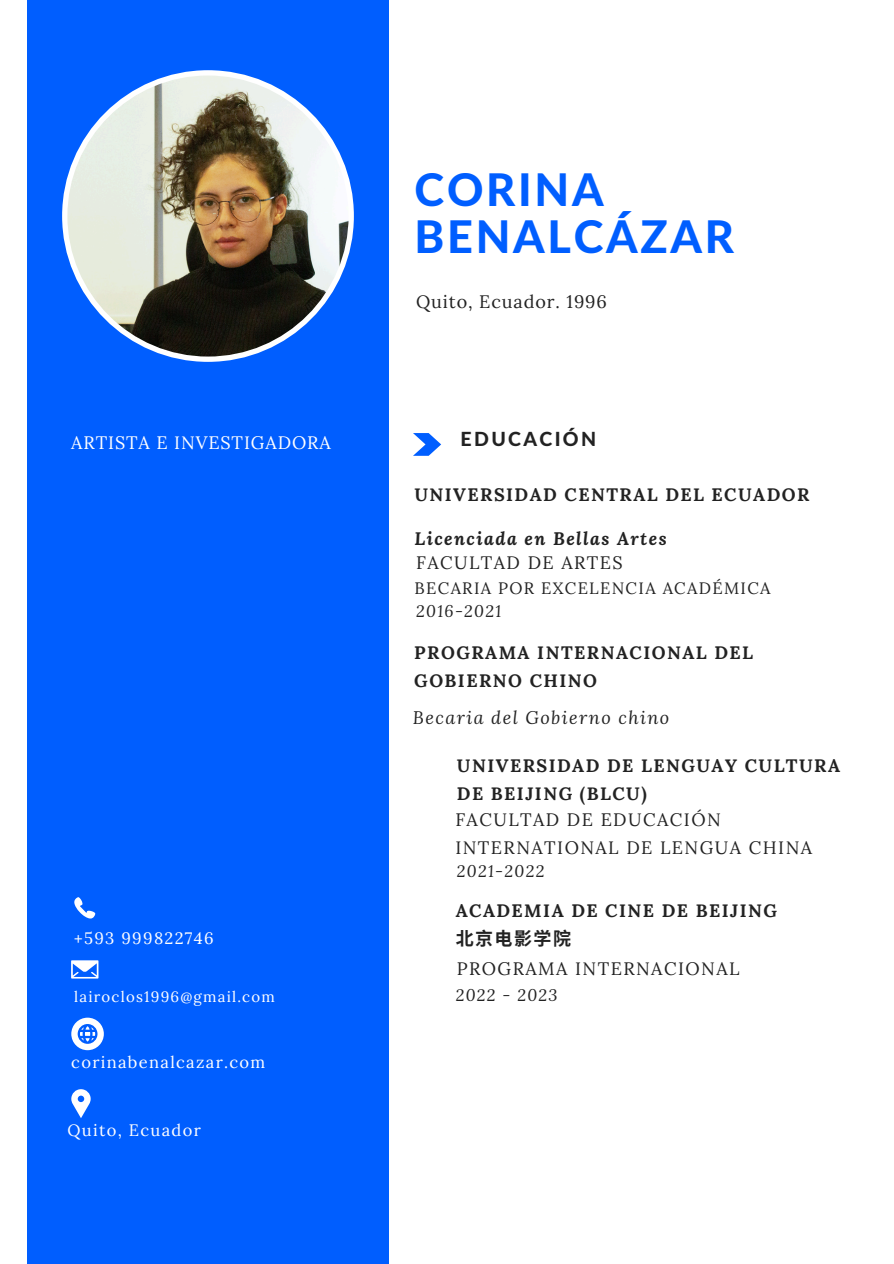
<style>
.page{position:relative;width:894px;height:1264px;background:#fff}
.page>*{position:absolute;margin:0;border:0;box-sizing:border-box;transform-origin:0 0}
.t1{font:800 45px/47.2px "Lato Latin";letter-spacing:.06em;color:#005eff}
.t2{font:800 19.5px "Lato Latin";letter-spacing:.12em;color:#222}
.t3{font:700 18px/28.2px "Lora";letter-spacing:.08em;color:#222}
.t4{font:18px/28.2px "Lora";letter-spacing:.08em;color:#222}
.t5{font:italic 700 18px "Lora";letter-spacing:.08em;color:#222}
.t6{font:italic 18px "Lora";letter-spacing:.08em;color:#222}
.t7{font:18px "Lora";letter-spacing:.05em;color:#fff}
.t8{font:18px "Lora";letter-spacing:.05em;color:#222}
.t9{font:16.5px "Lora";letter-spacing:.08em;color:#fff}
.t10{font:16.5px "Lora";letter-spacing:.08em;color:#222}
.t11{font:italic 16.5px "Lora";letter-spacing:.08em;color:#222}
.t12{font:15px "Lora";letter-spacing:.08em;color:#fff}
.s1{font-family:"Noto Sans CJ Ksc"}
</style>
<div class="page">
<div style="left:27px;top:0;width:362px;height:1263px;background:#005eff"></div>
<svg style="left:74px;top:897px;width:21px;height:21px"></svg>
<svg style="left:71px;top:960px;width:27px;height:18px"></svg>
<svg style="left:413px;top:433px;width:28px;height:23px"></svg>
<svg style="left:62px;top:70px;width:292px;height:292px"></svg>
<svg style="left:71px;top:1089px;width:19px;height:29px"></svg>
<svg style="left:71px;top:1017px;width:33px;height:33px"></svg>
<h3 class="t7" style="left:71px;top:430px;width:261px">ARTISTA E INVESTIGADORA</h3>
<p class="t9" style="left:74px;top:927px;width:141px">+593 999822746</p>
<p class="t12" style="left:74px;top:986px;width:202px">lairoclos1996@gmail.com</p>
<p class="t9" style="left:71px;top:1051px;width:195px">corinabenalcazar.com</p>
<h2 class="t9" style="left:67px;top:1119px;width:135px">Quito, Ecuador</h2>
<p class="t1" style="left:414px;top:168px;width:321px">CORINA<br>BENALCÁZAR</p>
<h3 class="t8" style="left:416px;top:290px;width:192px">Quito, Ecuador. 1996</h3>
<p class="t2" style="left:460px;top:430px;width:137px">EDUCACIÓN</p>
<p class="t3" style="left:414px;top:480px;width:396px">UNIVERSIDAD CENTRAL DEL ECUADOR</p>
<h1 class="t5" style="left:414px;top:526px;width:254px">Licenciada en Bellas Artes</h1>
<h5 class="t10" style="left:414px;top:577px;width:357px">BECARIA POR EXCELENCIA ACADÉMICA</h5>
<h2 class="t11" style="left:416px;top:600px;width:86px">2016-2021</h2>
<h5 class="t4" style="left:416px;top:548px;width:208px">FACULTAD DE ARTES</h5>
<h3 class="t3" style="left:414px;top:638px;width:340px">PROGRAMA INTERNACIONAL DEL<br>GOBIERNO CHINO</h3>
<h6 class="t6" style="left:413px;top:705px;width:258px">Becaria del Gobierno chino</h6>
<p class="t3" style="left:457px;top:751px;width:384px">UNIVERSIDAD DE LENGUAY CULTURA<br>DE BEIJING (BLCU)</p>
<p class="t4" style="left:455px;top:805px;width:358px">FACULTAD DE EDUCACIÓN<br>INTERNATIONAL DE LENGUA CHINA</p>
<p class="t11" style="left:457px;top:860px;width:89px">2021-2022</p>
<h2 class="t3" style="left:455px;top:896px;width:323px">ACADEMIA DE CINE DE BEIJING<span class="s1">北京电影学院</span></h2>
<h2 class="t4" style="left:456px;top:954px;width:284px">PROGRAMA INTERNACIONAL</h2>
<h4 class="t11" style="left:455px;top:983px;width:103px">2022 - 2023</h4>
</div>
